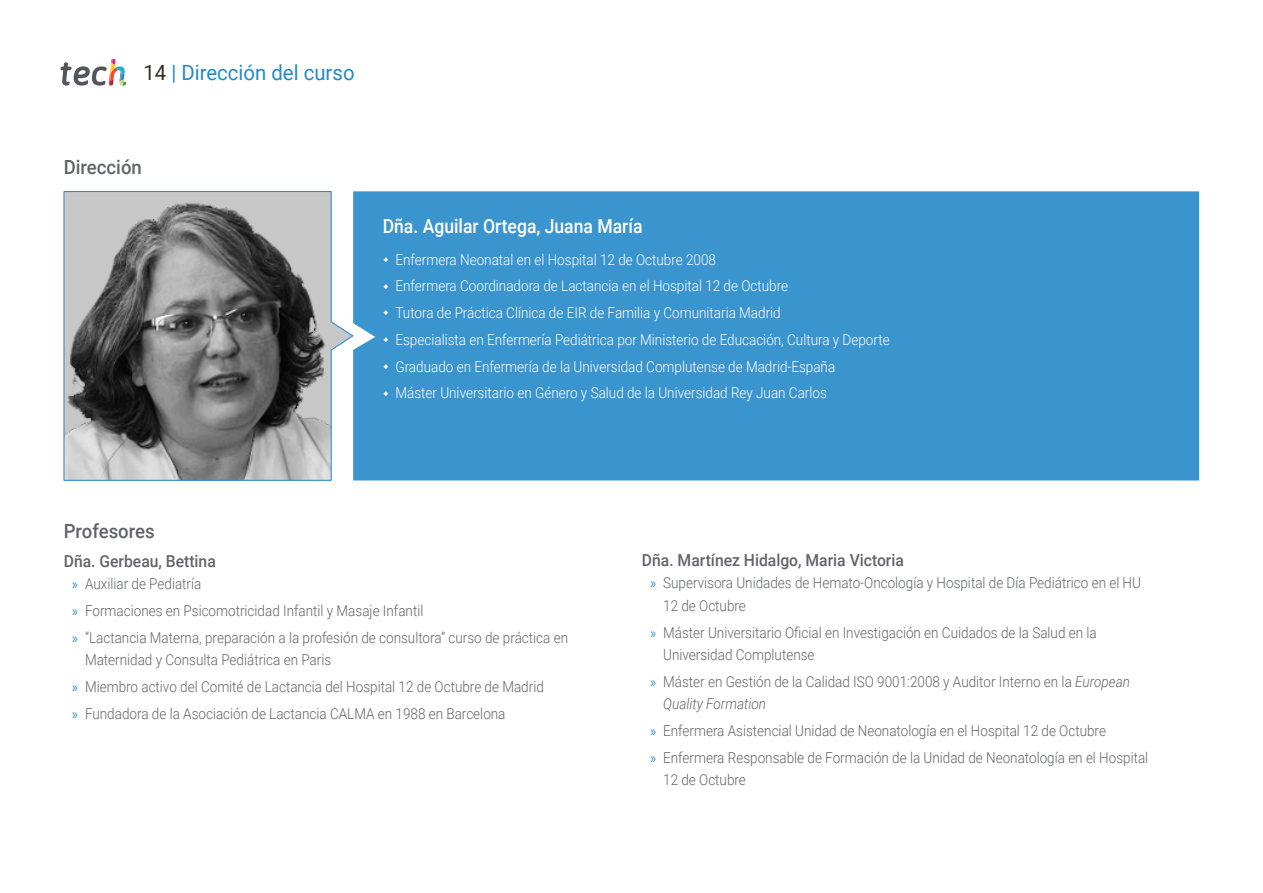
<style>
.page{position:relative;width:1263px;height:893px;background:#fff}
.page>*{position:absolute;margin:0;border:0;box-sizing:border-box;transform-origin:0 0}
.t1{font:21px "Roboto";color:#2488c9}
.t2{font:500 19.5px "Roboto";color:#fff;scale:.9 1}
.t3{font:500 19.5px "Roboto";color:#61646a;scale:.95 1}
.t4{font:500 16.5px "Roboto";color:#61646a;scale:.95 1}
.t5{font:300 15px/26.7px "Roboto";color:#61646a;scale:.9 1}
.t6{font:300 15px/26.7px "Roboto";color:#fff;scale:.9 1}
.s1{color:#312e20}
.s2{font-family:"Myriad Pro";font-weight:400;color:#2488c9}
.s3{font-style:italic}
</style>
<div class="page">
<svg style="left:61px;top:59px;width:65px;height:27px"></svg>
<div style="left:353px;top:191px;width:846px;height:289px;background:#3a94ce"></div>
<svg style="left:64px;top:191px;width:289px;height:290px;background:#898b8b"></svg>
<svg style="left:384px;top:257px;width:4px;height:5px"></svg>
<svg style="left:384px;top:284px;width:4px;height:5px"></svg>
<svg style="left:384px;top:310px;width:4px;height:5px"></svg>
<svg style="left:384px;top:337px;width:4px;height:5px"></svg>
<svg style="left:384px;top:364px;width:4px;height:5px"></svg>
<svg style="left:384px;top:391px;width:4px;height:5px"></svg>
<h1 class="t1" style="left:144px;top:57px;width:213px"><span class="s1">14</span> | Dirección del curso</h1>
<h2 class="t3" style="left:64px;top:154px;width:84px">Dirección</h2>
<h2 class="t3" style="left:64px;top:517px;width:97px">Profesores</h2>
<h2 class="t2" style="left:383px;top:212px;width:290px">Dña. Aguilar Ortega, Juana María</h2>
<p class="t6" style="left:395px;top:245px;width:551px">Enfermera Neonatal en el Hospital 12 de Octubre 2008<br>Enfermera Coordinadora de Lactancia en el Hospital 12 de Octubre<br>Tutora de Práctica Clínica de EIR de Familia y Comunitaria Madrid<br>Especialista en Enfermería Pediátrica por Ministerio de Educación, Cultura y Deporte Graduado en Enfermería de la Universidad Complutense de Madrid-España<br>Máster Universitario en Género y Salud de la Universidad Rey Juan Carlos</p>
<p class="t4" style="left:64px;top:550px;width:162px">Dña. Gerbeau, Bettina</p>
<p class="t5" style="left:72px;top:570px;width:552px"><span class="s2">»</span> Auxiliar de Pediatría<br><span class="s2">»</span> Formaciones en Psicomotricidad Infantil y Masaje Infantil<br><span class="s2">»</span> “Lactancia Materna, preparación a la profesión de consultora” curso de práctica en</p>
<p class="t5" style="left:72px;top:646px;width:525px;text-indent:13px">Maternidad y Consulta Pediátrica en Paris<br><span class="s2">»</span> Miembro activo del Comité de Lactancia del Hospital 12 de Octubre de Madrid <span class="s2">»</span> Fundadora de la Asociación de Lactancia CALMA en 1988 en Barcelona</p>
<p class="t4" style="left:642px;top:548px;width:277px">Dña. Martínez Hidalgo, Maria Victoria</p>
<p class="t5" style="left:663px;top:571px;width:532px;line-height:22.5px;text-indent:-13px"><span class="s2">»</span> Supervisora Unidades de Hemato-Oncología y Hospital de Día Pediátrico en el HU<br>12 de Octubre</p>
<p class="t5" style="left:663px;top:620px;width:483px;line-height:22.5px;text-indent:-13px"><span class="s2">»</span> Máster Universitario Oficial en Investigación en Cuidados de la Salud en la<br>Universidad Complutense</p>
<p class="t5" style="left:663px;top:670px;width:520px;line-height:22.5px;text-indent:-13px"><span class="s2">»</span> Máster en Gestión de la Calidad ISO 9001:2008 y Auditor Interno en la <span class="s3">European<br>Quality Formation</span></p>
<p class="t5" style="left:650px;top:717px;width:555px"><span class="s2">»</span> Enfermera Asistencial Unidad de Neonatología en el Hospital 12 de Octubre<br><span class="s2">»</span> Enfermera Responsable de Formación de la Unidad de Neonatología en el Hospital</p>
<p class="t5" style="left:663px;top:766px;width:93px">12 de Octubre</p>
</div>
